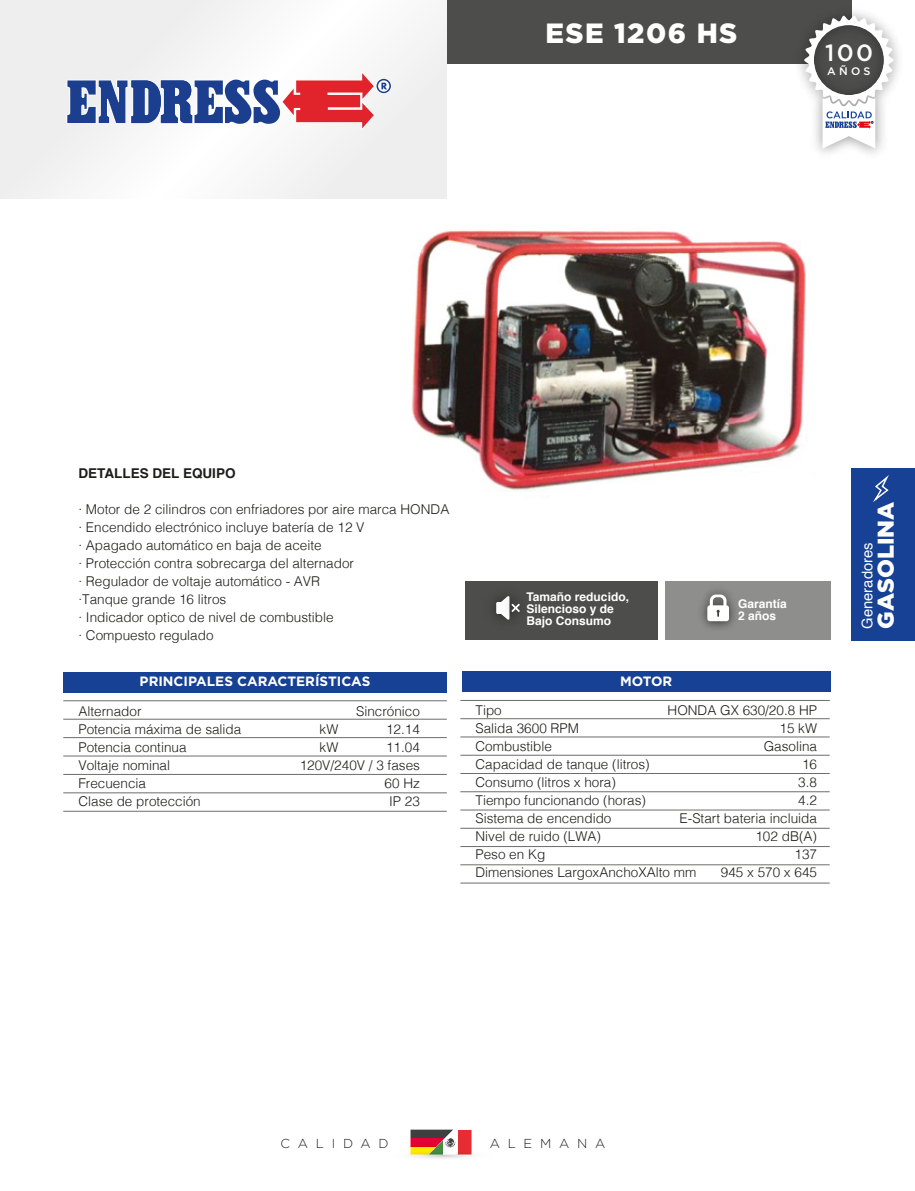
<style>
.page{position:relative;width:915px;height:1191px;background:#fff}
.page>*{position:absolute;margin:0;border:0;box-sizing:border-box;transform-origin:0 0}
.t1{font:900 27.75px "Gotham";letter-spacing:.05em;color:#fff}
.t2{font:500 23.55px "Gotham";color:#fff}
.t3{font:900 22.8px "Gotham";color:#fff}
.t4{font:14.7px "Helvetica";color:#fff}
.t5{font:300 13.5px/18px "Helvetica";color:#1d1d1b}
.t6{font:700 13.5px "Gotham";color:#fff}
.t7{font:700 13.5px "Helvetica";color:#1d1d1b}
.t8{font:300 12.9px "Gotham";letter-spacing:.6em;color:#1d1d1b}
.t9{font:700 12px/12px "Helvetica";color:#fff}
.t10{font:500 10.95px "Gotham";color:#fff}
</style>
<div class="page">
<div style="left:850px;top:468px;width:64px;height:172px;background:#164194"></div>
<svg style="left:873px;top:475px;width:16px;height:27px"></svg>
<div style="left:0;top:0;width:446px;height:198px;background:#f2f2f2"></div>
<div style="left:446px;top:0;width:404px;height:64px;background:#4d4d4c"></div>
<div style="left:63px;top:672px;width:383px;height:20px;background:#164194"></div>
<hr style="left:63px;top:700px;width:383px;height:1px;background:#6d6d6c">
<hr style="left:63px;top:719px;width:383px;height:1px;background:#6d6d6c">
<hr style="left:63px;top:737px;width:383px;height:1px;background:#6d6d6c">
<hr style="left:63px;top:755px;width:383px;height:1px;background:#6d6d6c">
<hr style="left:63px;top:774px;width:383px;height:1px;background:#6d6d6c">
<hr style="left:63px;top:792px;width:383px;height:1px;background:#6d6d6c">
<hr style="left:63px;top:811px;width:383px;height:1px;background:#6d6d6c">
<div style="left:462px;top:672px;width:368px;height:20px;background:#164194"></div>
<hr style="left:460px;top:700px;width:369px;height:1px;background:#6d6d6c">
<hr style="left:460px;top:718px;width:369px;height:1px;background:#6d6d6c">
<hr style="left:460px;top:736px;width:369px;height:1px;background:#6d6d6c">
<hr style="left:460px;top:755px;width:369px;height:1px;background:#6d6d6c">
<hr style="left:460px;top:773px;width:369px;height:1px;background:#6d6d6c">
<hr style="left:460px;top:791px;width:369px;height:1px;background:#6d6d6c">
<hr style="left:460px;top:809px;width:369px;height:1px;background:#6d6d6c">
<hr style="left:460px;top:828px;width:369px;height:1px;background:#6d6d6c">
<hr style="left:460px;top:846px;width:369px;height:1px;background:#6d6d6c">
<hr style="left:460px;top:864px;width:369px;height:1px;background:#6d6d6c">
<hr style="left:460px;top:882px;width:369px;height:1px;background:#6d6d6c">
<svg style="left:67px;top:71px;width:324px;height:59px"></svg>
<svg style="left:389px;top:1149px;width:104px;height:11px"></svg>
<div style="left:410px;top:1129px;width:43px;height:9px;background:#3f3f3e"></div>
<div style="left:410px;top:1138px;width:43px;height:8px;background:#e40135"></div>
<div style="left:410px;top:1146px;width:43px;height:8px;background:#ffe900"></div>
<div style="left:457px;top:1129px;width:14px;height:25px;background:#e62d34"></div>
<svg style="left:443px;top:1129px;width:14px;height:25px"></svg>
<svg style="left:428px;top:1129px;width:15px;height:25px"></svg>
<svg style="left:445px;top:1138px;width:10px;height:9px"></svg>
<img style="left:799px;top:0;width:100px;height:154px">
<svg style="left:803px;top:16px;width:90px;height:133px"></svg>
<div style="left:465px;top:581px;width:192px;height:58px;background:#4d4d4c"></div>
<div style="left:664px;top:581px;width:166px;height:58px;background:#8e8e8d"></div>
<img style="left:702px;top:590px;width:33px;height:38px">
<svg style="left:707px;top:594px;width:21px;height:27px"></svg>
<img style="left:494px;top:602px;width:26px;height:18px">
<svg style="left:496px;top:596px;width:23px;height:23px"></svg>
<img style="left:411px;top:230px;width:395px;height:261px">
<h1 class="t1" style="left:545px;top:14px;width:193px">ESE 1206 HS</h1>
<h2 class="t2" style="left:825px;top:38px;width:49px">100</h2>
<p class="t10" style="left:827px;top:64px;width:45px">AÑOS</p>
<p class="t7" style="left:78px;top:462px;width:159px">DETALLES DEL EQUIPO</p>
<p class="t5" style="left:78px;top:499px;width:372px">· Motor de 2 cilindros con enfriadores por aire marca HONDA · Encendido electrónico incluye batería de 12 V<br>· Apagado automático en baja de aceite<br>· Protección contra sobrecarga del alternador<br>· Regulador de voltaje automático - AVR<br>·Tanque grande 16 litros<br>· Indicador optico de nivel de combustible<br>· Compuesto regulado</p>
<p class="t6" style="left:140px;top:672px;width:232px">PRINCIPALES CARACTERÍSTICAS</p>
<p class="t5" style="left:78px;top:701px;width:164px">Alternador<br>Potencia máxima de salida<br>Potencia continua<br>Voltaje nominal<br>Frecuencia<br>Clase de protección</p>
<p class="t5" style="left:299px;top:701px;width:122px;text-align:right">Sincrónico<br>12.14<br>11.04<br>120V/240V / 3 fases<br>60 Hz<br>IP 23</p>
<p class="t5" style="left:319px;top:719px;width:20px">kW kW</p>
<p class="t9" style="left:526px;top:591px;width:104px">Tamaño reducido,<br>Silencioso y de<br>Bajo Consumo</p>
<p class="t9" style="left:737px;top:598px;width:50px">Garantía<br>2 años</p>
<p class="t6" style="left:619px;top:672px;width:54px">MOTOR</p>
<p class="t5" style="left:475px;top:700px;width:222px">Tipo<br>Salida 3600 RPM<br>Combustible<br>Capacidad de tanque (litros)<br>Consumo (litros x hora)<br>Tiempo funcionando (horas)<br>Sistema de encendido<br>Nivel de ruido (LWA)<br>Peso en Kg<br>Dimensiones LargoxAnchoXAlto mm</p>
<p class="t5" style="left:667px;top:700px;width:151px;text-align:right">HONDA GX 630/20.8 HP<br>15 kW<br>Gasolina<br>16<br>3.8<br>4.2<br>E-Start bateria incluida<br>102 dB(A)<br>137<br>945 x 570 x 645</p>
<h3 class="t3" style="left:869px;top:628px;width:128px;rotate:-90deg">GASOLINA</h3>
<p class="t4" style="left:855px;top:628px;width:88px;rotate:-90deg">Generadores</p>
<p class="t8" style="left:280px;top:1134px;width:109px">CALIDAD</p>
<p class="t8" style="left:489px;top:1134px;width:117px">ALEMANA</p>
</div>
